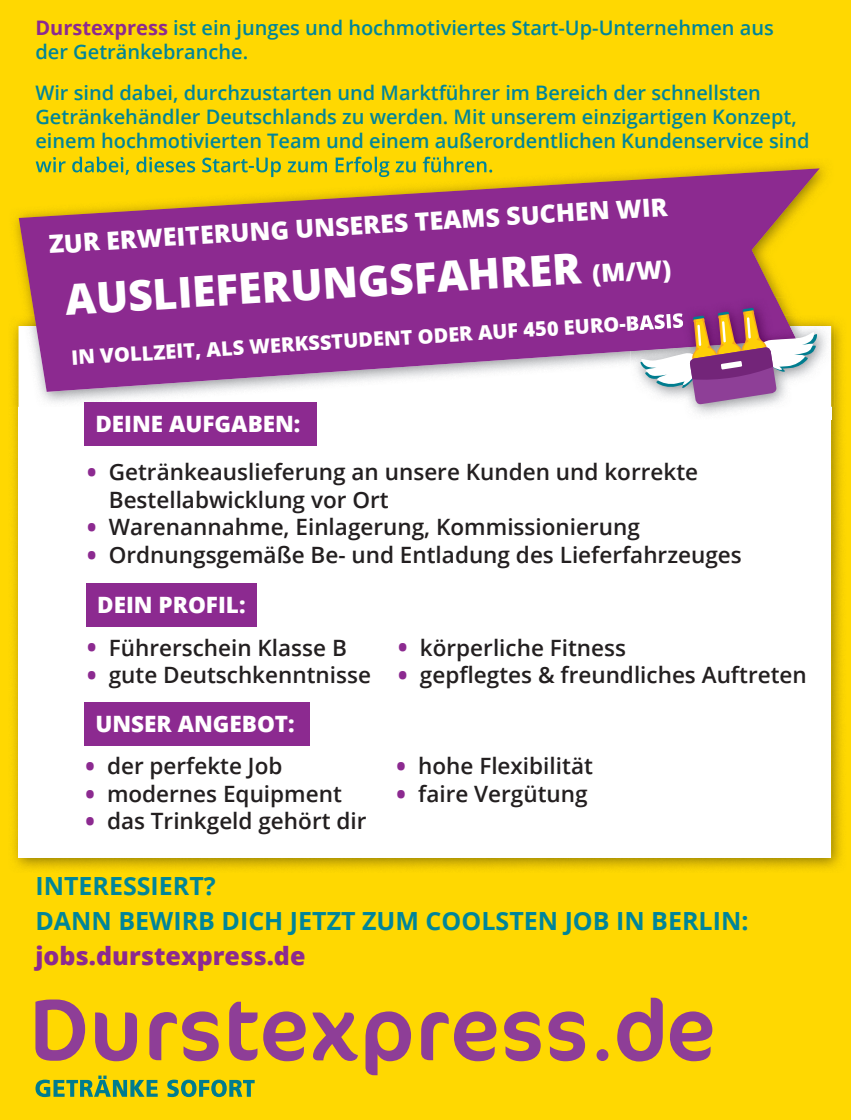
<style>
.page{position:relative;width:851px;height:1120px;background:#fff}
.page>*{position:absolute;margin:0;border:0;box-sizing:border-box;transform-origin:0 0}
.t1{font:800 42.5px "Open Sans";color:#fff}
.t2{font:600 30px/27.5px "Open Sans";color:#8c2a90}
.t3{font:700 25px/35px "Open Sans";color:#008599}
.t4{font:800 25px "Open Sans";color:#fff}
.t5{font:800 25px "Open Sans";color:#8c2a90}
.t6{font:600 22.5px/27.5px "Open Sans";color:#231f20}
.t7{font:800 22.5px "Open Sans";color:#fff}
.t8{font:600 20px/24px "Open Sans";color:#008599}
.t9{font:800 20px "Open Sans";color:#fff}
.s1{font-weight:700;color:#8c2a90}
</style>
<div class="page">
<div style="left:0;top:0;width:850px;height:1120px;background:#ffd801"></div>
<img style="left:12px;top:407px;width:79px;height:462px">
<img style="left:763px;top:324px;width:79px;height:546px">
<img style="left:91px;top:857px;width:672px;height:13px">
<div style="left:19px;top:326px;width:812px;height:531px;background:#fff"></div>
<img style="left:12px;top:161px;width:822px;height:246px">
<img style="left:19px;top:392px;width:611px;height:15px">
<img style="left:36px;top:158px;width:457px;height:10px">
<svg style="left:19px;top:168px;width:800px;height:224px;fill:#8c2a90"></svg>
<svg style="left:831px;top:407px;width:1px;height:12px"></svg>
<img style="left:630px;top:351px;width:154px;height:64px">
<img style="left:796px;top:298px;width:35px;height:17px">
<img style="left:784px;top:315px;width:47px;height:92px">
<img style="left:630px;top:298px;width:166px;height:53px">
<img style="left:630px;top:313px;width:10px;height:20px">
<svg style="left:640px;top:308px;width:176px;height:96px"></svg>
<div style="left:85px;top:403px;width:232px;height:43px;background:#8c2a90"></div>
<div style="left:86px;top:583px;width:171px;height:44px;background:#8c2a90"></div>
<div style="left:85px;top:702px;width:225px;height:44px;background:#8c2a90"></div>
<svg style="left:35px;top:1075px;width:123px;height:22px"></svg>
<svg style="left:167px;top:1079px;width:88px;height:18px"></svg>
<svg style="left:35px;top:999px;width:50px;height:61px"></svg>
<svg style="left:95px;top:1012px;width:42px;height:49px"></svg>
<svg style="left:149px;top:1011px;width:70px;height:50px"></svg>
<svg style="left:229px;top:1001px;width:28px;height:59px"></svg>
<svg style="left:263px;top:1011px;width:42px;height:50px"></svg>
<svg style="left:312px;top:1012px;width:46px;height:49px"></svg>
<svg style="left:365px;top:1011px;width:46px;height:64px"></svg>
<svg style="left:421px;top:1012px;width:27px;height:48px"></svg>
<svg style="left:454px;top:1011px;width:42px;height:50px"></svg>
<svg style="left:504px;top:1011px;width:36px;height:50px"></svg>
<svg style="left:548px;top:1011px;width:37px;height:50px"></svg>
<svg style="left:617px;top:997px;width:45px;height:64px"></svg>
<svg style="left:670px;top:1011px;width:42px;height:50px"></svg>
<div style="left:596px;top:1049px;width:12px;height:12px;background:#8e3e97;border-radius:50%"></div>
<p class="t8" style="left:35px;top:15px;width:739px"><span class="s1">Durstexpress</span> ist ein junges und hochmotiviertes Start-Up-Unternehmen aus der Getränkebranche.</p>
<p class="t8" style="left:35px;top:81px;width:775px">Wir sind dabei, durchzustarten und Marktführer im Bereich der schnellsten<br>Getränkehändler Deutschlands zu werden. Mit unserem einzigartigen Konzept, einem hochmotivierten Team und einem außerordentlichen Kundenservice sind</p>
<p class="t4" style="left:48px;top:228px;width:621px;rotate:-4deg">ZUR ERWEITERUNG UNSERES TEAMS SUCHEN WIR</p>
<h1 class="t1" style="left:64px;top:265px;width:518px;rotate:-3deg">AUSLIEFERUNGSFAHRER</h1>
<p class="t4" style="left:590px;top:255px;width:81px;rotate:-4deg">(M/W)</p>
<p class="t9" style="left:70px;top:345px;width:614px;rotate:-4deg">IN VOLLZEIT, ALS WERKSSTUDENT ODER AUF 450 EURO-BASIS</p>
<p class="t7" style="left:95px;top:407px;width:206px">DEINE AUFGABEN:</p>
<h2 class="t2" style="left:86px;top:444px;width:13px;line-height:55px">• •</h2>
<h2 class="t2" style="left:86px;top:540px;width:13px">•</h2>
<p class="t6" style="left:109px;top:458px;width:634px">Getränkeauslieferung an unsere Kunden und korrekte Bestellabwicklung vor Ort<br>Warenannahme, Einlagerung, Kommissionierung Ordnungsgemäße Be- und Entladung des Lieferfahrzeuges</p>
<p class="t7" style="left:97px;top:588px;width:150px">DEIN PROFIL:</p>
<h2 class="t2" style="left:86px;top:633px;width:13px">• •</h2>
<p class="t6" style="left:109px;top:633px;width:239px">Führerschein Klasse B</p>
<p class="t6" style="left:420px;top:633px;width:208px">körperliche Fitness</p>
<p class="t6" style="left:109px;top:661px;width:264px">gute Deutschkenntnisse</p>
<p class="t6" style="left:420px;top:661px;width:388px">gepflegtes &amp; freundliches Auftreten</p>
<h2 class="t2" style="left:397px;top:633px;width:13px">• •</h2>
<p class="t7" style="left:95px;top:706px;width:201px">UNSER ANGEBOT:</p>
<h2 class="t2" style="left:84px;top:752px;width:13px;text-align:justify">• • •</h2>
<p class="t6" style="left:107px;top:752px;width:177px">der perfekte Job</p>
<p class="t6" style="left:418px;top:752px;width:176px">hohe Flexibilität</p>
<p class="t6" style="left:107px;top:779px;width:236px">modernes Equipment</p>
<p class="t6" style="left:418px;top:779px;width:171px">faire Vergütung</p>
<p class="t6" style="left:107px;top:807px;width:261px">das Trinkgeld gehört dir</p>
<h2 class="t2" style="left:395px;top:752px;width:13px">• •</h2>
<p class="t3" style="left:35px;top:867px;width:714px">INTERESSIERT?<br>DANN BEWIRB DICH JETZT ZUM COOLSTEN JOB IN BERLIN:</p>
<p class="t5" style="left:35px;top:936px;width:271px">jobs.durstexpress.de</p>
</div>
